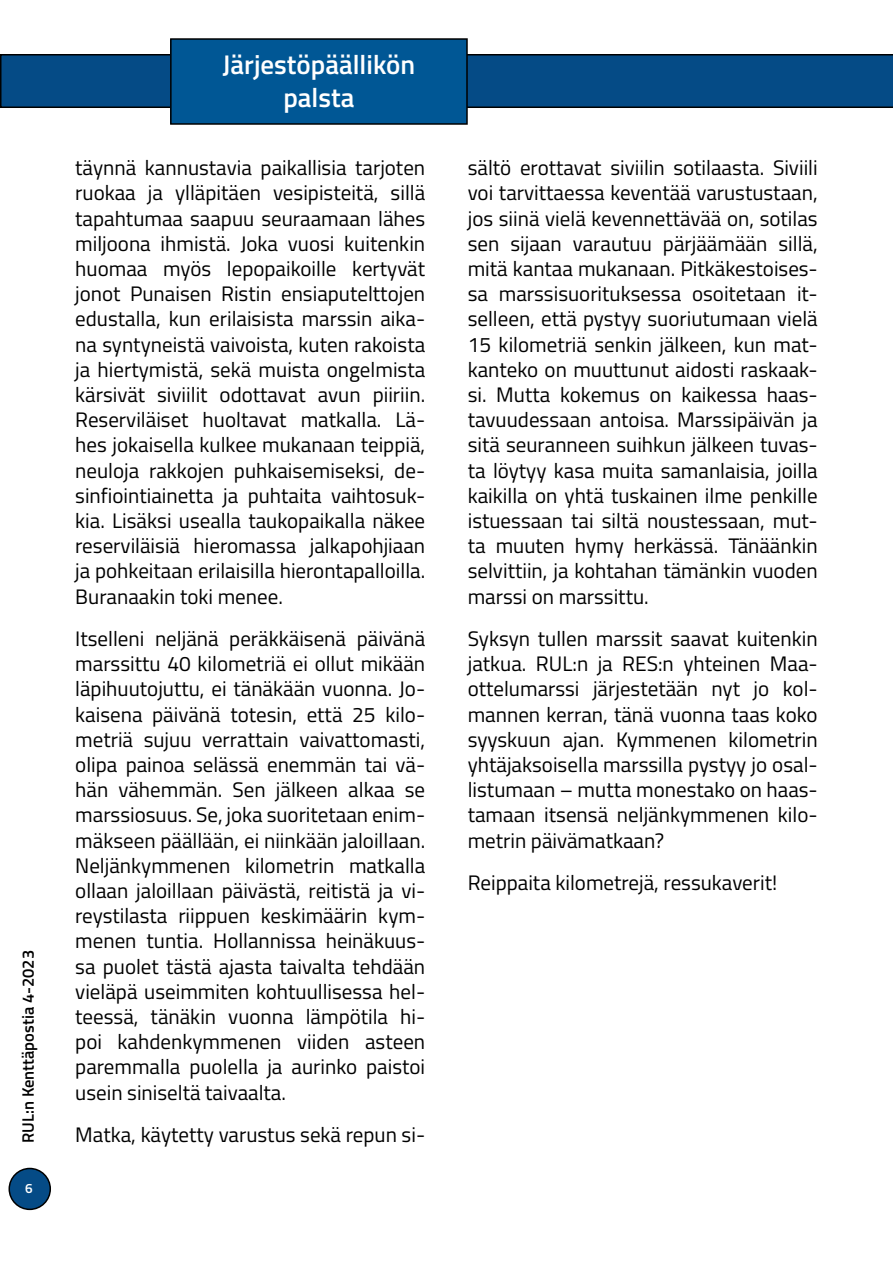
<style>
.page{position:relative;width:893px;height:1263px;background:#fff}
.page>*{position:absolute;margin:0;border:0;box-sizing:border-box;transform-origin:0 0}
.t1{font:600 27px/32.4px "Titillium";color:#fff;text-align:center}
.t2{font:21px/25.2px "Titillium";color:#000;text-align:justify}
.t3{font:600 16.5px "Titillium";color:#000}
.t4{font:600 13.5px "Titillium";color:#fff}
</style>
<div class="page">
<svg style="left:0;top:54px;width:892px;height:54px;background:#04467e"></svg>
<div style="left:171px;top:39px;width:296px;height:85px;background:#005795"></div>
<div style="left:170px;top:38px;width:298px;height:87px;border:2px solid #000"></div>
<div style="left:9px;top:1168px;width:41px;height:41px;background:#054b86;border-radius:50%"></div>
<div style="left:9px;top:1168px;width:42px;height:42px;border:2px solid #000;border-radius:50%"></div>
<svg style="left:892px;top:54px;width:1px;height:54px"></svg>
<p class="t3" style="left:16px;top:1143px;width:194px;rotate:-90deg">RUL:n Kenttäpostia 4-2023</p>
<p class="t4" style="left:25px;top:1178px;width:9px">6</p>
<p class="t1" style="left:223px;top:47px;width:194px">Järjestöpäällikön palsta</p>
<p class="t2" style="left:75px;top:154px;width:351px">täynnä kannustavia paikallisia tarjoten ruokaa ja ylläpitäen vesipisteitä, sillä tapahtumaa saapuu seuraamaan lähes miljoona ihmistä. Joka vuosi kuitenkin huomaa myös lepopaikoille kertyvät jonot Punaisen Ristin ensiaputelttojen edustalla, kun erilaisista marssin aika&shy;na syntyneistä vaivoista, kuten rakoista ja hiertymistä, sekä muista ongelmista kärsivät siviilit odottavat avun piiriin.<br>Reserviläiset huoltavat matkalla. Lä&shy;hes jokaisella kulkee mukanaan teippiä, neuloja rakkojen puhkaisemiseksi, de&shy;sinfiointiainetta ja puhtaita vaihtosuk&shy;kia. Lisäksi usealla taukopaikalla näkee reserviläisiä hieromassa jalkapohjiaan ja pohkeitaan erilaisilla hierontapalloilla.<br>Buranaakin toki menee.</p>
<p class="t2" style="left:75px;top:625px;width:351px">Itselleni neljänä peräkkäisenä päivänä marssittu 40 kilometriä ei ollut mikään läpihuutojuttu, ei tänäkään vuonna. Jo&shy;kaisena päivänä totesin, että 25 kilo&shy;metriä sujuu verrattain vaivattomasti, olipa painoa selässä enemmän tai vä&shy;hän vähemmän. Sen jälkeen alkaa se marssiosuus. Se, joka suoritetaan enim&shy;mäkseen päällään, ei niinkään jaloillaan.<br>Neljänkymmenen kilometrin matkalla ollaan jaloillaan päivästä, reitistä ja vi&shy;reystilasta riippuen keskimäärin kym&shy;menen tuntia. Hollannissa heinäkuus&shy;sa puolet tästä ajasta taivalta tehdään vieläpä useimmiten kohtuullisessa hel&shy;teessä, tänäkin vuonna lämpötila hi&shy;poi kahdenkymmenen viiden asteen paremmalla puolella ja aurinko paistoi usein siniseltä taivaalta.</p>
<p class="t2" style="left:75px;top:1121px;width:351px">Matka, käytetty varustus sekä repun si-</p>
<p class="t2" style="left:468px;top:154px;width:351px">sältö erottavat siviilin sotilaasta. Siviili voi tarvittaessa keventää varustustaan, jos siinä vielä kevennettävää on, sotilas sen sijaan varautuu pärjäämään sillä, mitä kantaa mukanaan. Pitkäkestoises&shy;sa marssisuorituksessa osoitetaan it&shy;selleen, että pystyy suoriutumaan vielä 15 kilometriä senkin jälkeen, kun mat&shy;kanteko on muuttunut aidosti raskaak&shy;si. Mutta kokemus on kaikessa haas&shy;tavuudessaan antoisa. Marssipäivän ja sitä seuranneen suihkun jälkeen tuvas&shy;ta löytyy kasa muita samanlaisia, joilla kaikilla on yhtä tuskainen ilme penkille istuessaan tai siltä noustessaan, mut&shy;ta muuten hymy herkässä. Tänäänkin selvittiin, ja kohtahan tämänkin vuoden marssi on marssittu.</p>
<p class="t2" style="left:468px;top:625px;width:351px">Syksyn tullen marssit saavat kuitenkin jatkua. RUL:n ja RES:n yhteinen Maa&shy;ottelumarssi järjestetään nyt jo kol&shy;mannen kerran, tänä vuonna taas koko syyskuun ajan. Kymmenen kilometrin yhtäjaksoisella marssilla pystyy jo osal&shy;listumaan – mutta monestako on haas&shy;tamaan itsensä neljänkymmenen kilo&shy;metrin päivämatkaan?</p>
<p class="t2" style="left:468px;top:869px;width:311px">Reippaita kilometrejä, ressukaverit!</p>
</div>
